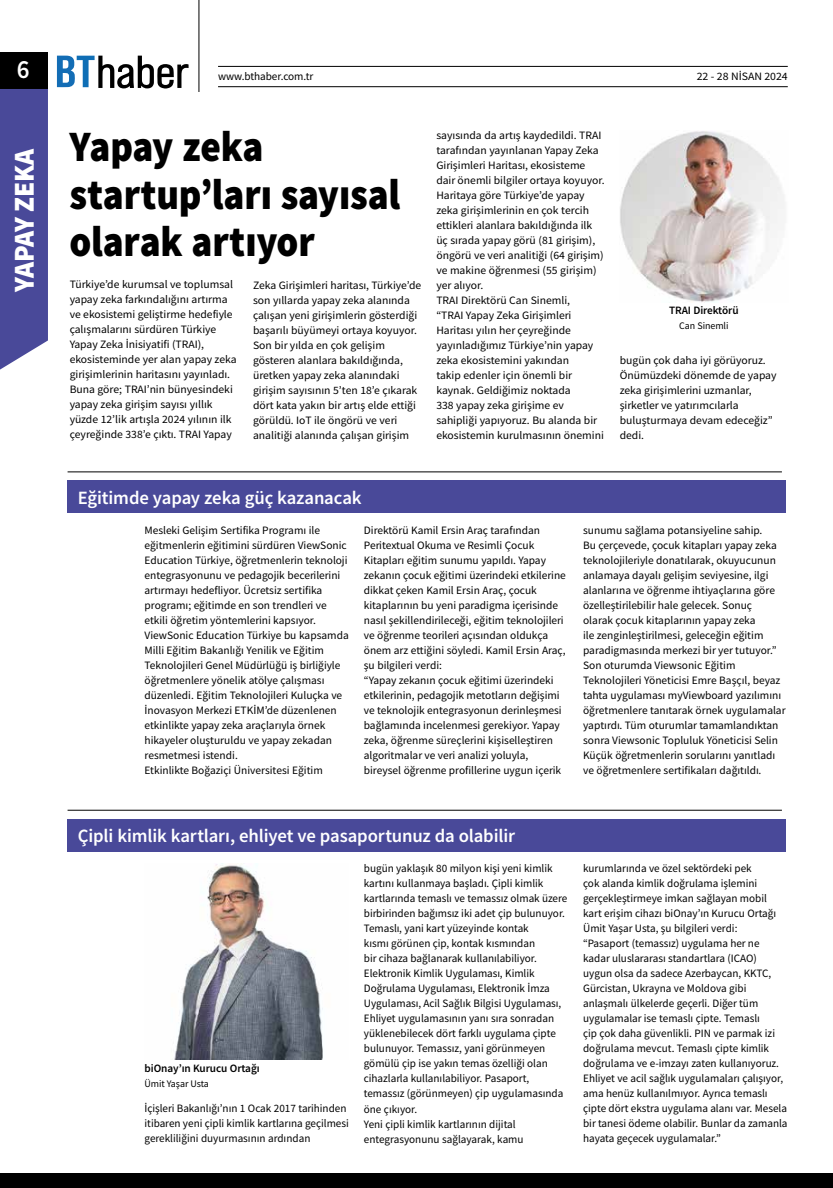
<style>
.page{position:relative;width:833px;height:1188px;background:#fff}
.page>*{position:absolute;margin:0;border:0;box-sizing:border-box;transform-origin:0 0}
.t1{font:43.38px/47.5px "Source Sans Variable";letter-spacing:.06em;color:#000;scale:.9 1}
.t2{font:28.88px "Source Sans Variable";color:#fff;scale:.95 1}
.t3{font:26.25px "Source Sans Variable";color:#fff;scale:.95 1}
.t4{font:18.75px "Source Sans Variable";letter-spacing:.025em;color:#fff}
.t5{font:11.25px/15px "Source Sans Variable";letter-spacing:.02em;color:#000}
.t6{font:11.25px "Source Sans Variable";letter-spacing:.02em;color:#000;scale:1.05 1}
.t7{font:10px "Source Sans Variable";letter-spacing:.015em;color:#000}
</style>
<div class="page">
<div style="left:0;top:52px;width:48px;height:37px;background:#000"></div>
<div style="left:0;top:89px;width:48px;height:280px;background:#494999"></div>
<hr style="left:199px;top:0;width:1px;height:92px;background:#000">
<svg style="left:57px;top:56px;width:131px;height:32px"></svg>
<hr style="left:218px;top:86px;width:569px;height:1px;background:#000">
<hr style="left:218px;top:66px;width:569px;height:1px;background:#000">
<div style="left:0;top:1173px;width:833px;height:14px;background:#000"></div>
<hr style="left:68px;top:471px;width:714px;height:1px;background:#000">
<hr style="left:68px;top:809px;width:714px;height:1px;background:#000">
<div style="left:68px;top:480px;width:718px;height:33px;background:#494999"></div>
<div style="left:68px;top:818px;width:718px;height:33px;background:#494999"></div>
<img style="left:620px;top:131px;width:165px;height:171px">
<img style="left:174px;top:863px;width:149px;height:195px">
<h3 class="t3" style="left:17px;top:53px;width:14px">6</h3>
<p class="t5" style="left:218px;top:69px;width:96px">www.bthaber.com.tr</p>
<p class="t6" style="left:696px;top:70px;width:88px">22 - 28 NİSAN 2024</p>
<h2 class="t2" style="left:7px;top:292px;width:153px;rotate:-90deg">YAPAY ZEKA</h2>
<h1 class="t1" style="left:70px;top:123px;width:366px">Yapay zeka startup’ları sayısal olarak artıyor</h1>
<p class="t5" style="left:70px;top:277px;width:168px">Türkiye’de kurumsal ve toplumsal yapay zeka farkındalığını artırma ve ekosistemi geliştirme hedefiyle çalışmalarını sürdüren Türkiye Yapay Zeka İnisiyatifi (TRAI), ekosisteminde yer alan yapay zeka girişimlerinin haritasını yayınladı.<br>Buna göre; TRAI’nin bünyesindeki yapay zeka girişim sayısı yıllık yüzde 12’lik artışla 2024 yılının ilk çeyreğinde 338’e çıktı. TRAI Yapay</p>
<p class="t5" style="left:253px;top:278px;width:170px">Zeka Girişimleri haritası, Türkiye’de son yıllarda yapay zeka alanında çalışan yeni girişimlerin gösterdiği başarılı büyümeyi ortaya koyuyor.<br>Son bir yılda en çok gelişim gösteren alanlara bakıldığında, üretken yapay zeka alanındaki girişim sayısının 5’ten 18’e çıkarak dört kata yakın bir artış elde ettiği görüldü. IoT ile öngörü ve veri analitiği alanında çalışan girişim</p>
<p class="t5" style="left:436px;top:127px;width:169px">sayısında da artış kaydedildi. TRAI tarafından yayınlanan Yapay Zeka<br>Girişimleri Haritası, ekosisteme dair önemli bilgiler ortaya koyuyor.<br>Haritaya göre Türkiye’de yapay zeka girişimlerinin en çok tercih ettikleri alanlara bakıldığında ilk üç sırada yapay görü (81 girişim), öngörü ve veri analitiği (64 girişim) ve makine öğrenmesi (55 girişim) yer alıyor.<br>TRAI Direktörü Can Sinemli,<br>“TRAI Yapay Zeka Girişimleri<br>Haritası yılın her çeyreğinde yayınladığımız Türkiye’nin yapay zeka ekosistemini yakından<br>takip edenler için önemli bir kaynak. Geldiğimiz noktada<br>338 yapay zeka girişime ev sahipliği yapıyoruz. Bu alanda bir ekosistemin kurulmasının önemini</p>
<p class="t5" style="left:669px;top:303px;width:71px">TRAI Direktörü</p>
<p class="t7" style="left:679px;top:319px;width:51px">Can Sinemli</p>
<p class="t5" style="left:619px;top:353px;width:158px">bugün çok daha iyi görüyoruz.<br>Önümüzdeki dönemde de yapay zeka girişimlerini uzmanlar, şirketler ve yatırımcılarla buluşturmaya devam edeceğiz” dedi.</p>
<h3 class="t4" style="left:78px;top:486px;width:284px">Eğitimde yapay zeka güç kazanacak</h3>
<p class="t5" style="left:144px;top:522px;width:205px">Mesleki Gelişim Sertifika Programı ile eğitmenlerin eğitimini sürdüren ViewSonic Education Türkiye, öğretmenlerin teknoloji entegrasyonunu ve pedagojik becerilerini artırmayı hedefliyor. Ücretsiz sertifika programı; eğitimde en son trendleri ve etkili öğretim yöntemlerini kapsıyor.<br>ViewSonic Education Türkiye bu kapsamda Milli Eğitim Bakanlığı Yenilik ve Eğitim Teknolojileri Genel Müdürlüğü iş birliğiyle öğretmenlere yönelik atölye çalışması düzenledi. Eğitim Teknolojileri Kuluçka ve İnovasyon Merkezi ETKİM’de düzenlenen etkinlikte yapay zeka araçlarıyla örnek hikayeler oluşturuldu ve yapay zekadan resmetmesi istendi.<br>Etkinlikte Boğaziçi Üniversitesi Eğitim</p>
<p class="t5" style="left:364px;top:522px;width:203px">Direktörü Kamil Ersin Araç tarafından Peritextual Okuma ve Resimli Çocuk Kitapları eğitim sunumu yapıldı. Yapay zekanın çocuk eğitimi üzerindeki etkilerine dikkat çeken Kamil Ersin Araç, çocuk kitaplarının bu yeni paradigma içerisinde nasıl şekillendirileceği, eğitim teknolojileri ve öğrenme teorileri açısından oldukça önem arz ettiğini söyledi. Kamil Ersin Araç, şu bilgileri verdi:<br>“Yapay zekanın çocuk eğitimi üzerindeki etkilerinin, pedagojik metotların değişimi ve teknolojik entegrasyonun derinleşmesi bağlamında incelenmesi gerekiyor. Yapay zeka, öğrenme süreçlerini kişiselleştiren algoritmalar ve veri analizi yoluyla, bireysel öğrenme profillerine uygun içerik</p>
<p class="t5" style="left:583px;top:522px;width:203px">sunumu sağlama potansiyeline sahip.<br>Bu çerçevede, çocuk kitapları yapay zeka teknolojileriyle donatılarak, okuyucunun anlamaya dayalı gelişim seviyesine, ilgi alanlarına ve öğrenme ihtiyaçlarına göre özelleştirilebilir hale gelecek. Sonuç<br>olarak çocuk kitaplarının yapay zeka<br>ile zenginleştirilmesi, geleceğin eğitim paradigmasında merkezi bir yer tutuyor.” Son oturumda Viewsonic Eğitim Teknolojileri Yöneticisi Emre Başçıl, beyaz tahta uygulaması myViewboard yazılımını öğretmenlere tanıtarak örnek uygulamalar yaptırdı. Tüm oturumlar tamamlandıktan sonra Viewsonic Topluluk Yöneticisi Selin Küçük öğretmenlerin sorularını yanıtladı ve öğretmenlere sertifikaları dağıtıldı.</p>
<h3 class="t4" style="left:78px;top:824px;width:438px">Çipli kimlik kartları, ehliyet ve pasaportunuz da olabilir</h3>
<p class="t5" style="left:144px;top:1060px;width:116px">biOnay’ın Kurucu Ortağı</p>
<p class="t7" style="left:144px;top:1077px;width:66px">Ümit Yaşar Usta</p>
<p class="t5" style="left:144px;top:1100px;width:206px">İçişleri Bakanlığı’nın 1 Ocak 2017 tarihinden itibaren yeni çipli kimlik kartlarına geçilmesi gerekliliğini duyurmasının ardından</p>
<p class="t5" style="left:364px;top:860px;width:205px">bugün yaklaşık 80 milyon kişi yeni kimlik kartını kullanmaya başladı. Çipli kimlik kartlarında temaslı ve temassız olmak üzere birbirinden bağımsız iki adet çip bulunuyor.<br>Temaslı, yani kart yüzeyinde kontak<br>kısmı görünen çip, kontak kısmından<br>bir cihaza bağlanarak kullanılabiliyor.<br>Elektronik Kimlik Uygulaması, Kimlik Doğrulama Uygulaması, Elektronik İmza Uygulaması, Acil Sağlık Bilgisi Uygulaması, Ehliyet uygulamasının yanı sıra sonradan yüklenebilecek dört farklı uygulama çipte bulunuyor. Temassız, yani görünmeyen gömülü çip ise yakın temas özelliği olan cihazlarla kullanılabiliyor. Pasaport, temassız (görünmeyen) çip uygulamasında öne çıkıyor.<br>Yeni çipli kimlik kartlarının dijital entegrasyonunu sağlayarak, kamu</p>
<p class="t5" style="left:583px;top:860px;width:206px">kurumlarında ve özel sektördeki pek<br>çok alanda kimlik doğrulama işlemini gerçekleştirmeye imkan sağlayan mobil kart erişim cihazı biOnay’ın Kurucu Ortağı Ümit Yaşar Usta, şu bilgileri verdi:<br>“Pasaport (temassız) uygulama her ne kadar uluslararası standartlara (ICAO) uygun olsa da sadece Azerbaycan, KKTC, Gürcistan, Ukrayna ve Moldova gibi anlaşmalı ülkelerde geçerli. Diğer tüm uygulamalar ise temaslı çipte. Temaslı<br>çip çok daha güvenlikli. PIN ve parmak izi doğrulama mevcut. Temaslı çipte kimlik doğrulama ve e-imzayı zaten kullanıyoruz.<br>Ehliyet ve acil sağlık uygulamaları çalışıyor, ama henüz kullanılmıyor. Ayrıca temaslı çipte dört ekstra uygulama alanı var. Mesela bir tanesi ödeme olabilir. Bunlar da zamanla hayata geçecek uygulamalar.”</p>
</div>
